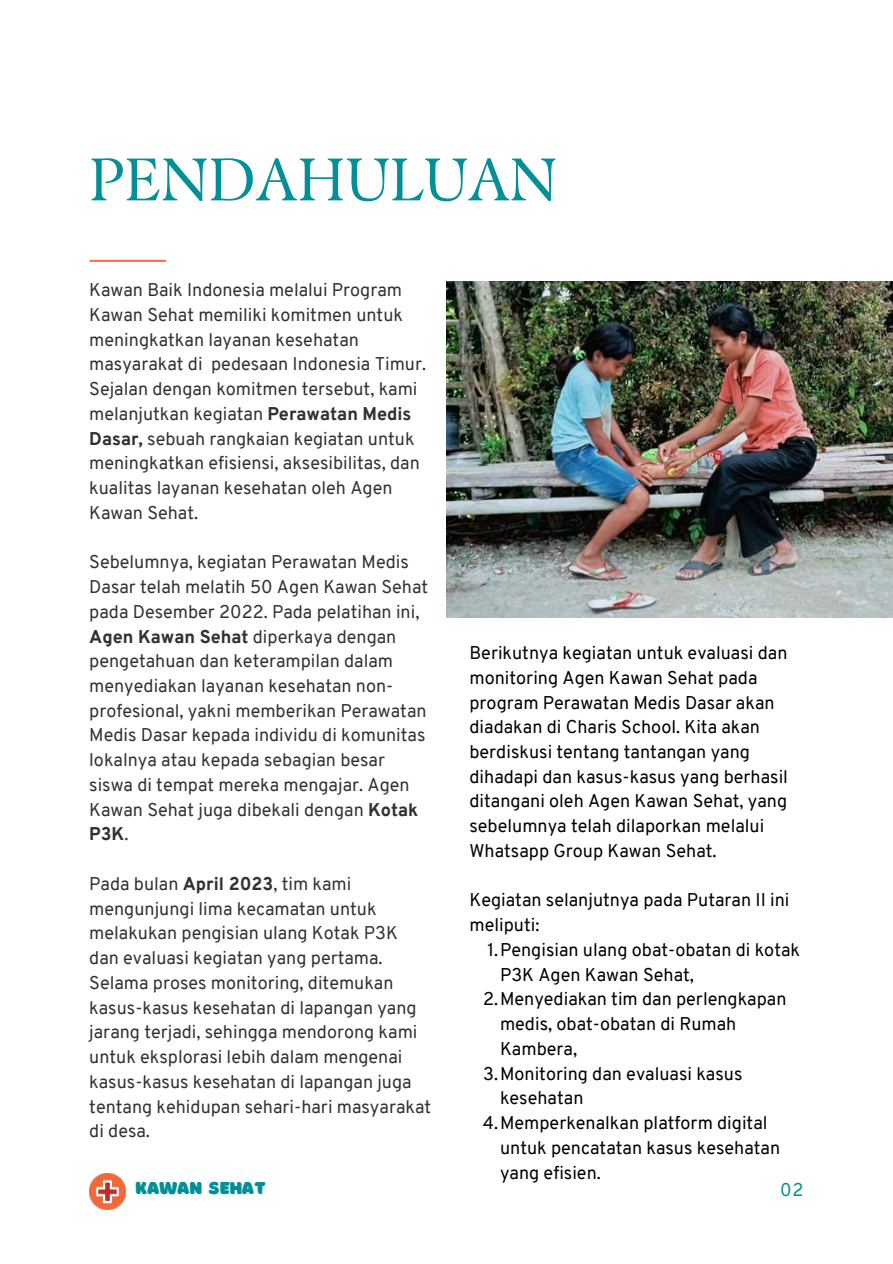
<style>
.page{position:relative;width:893px;height:1264px;background:#fff}
.page>*{position:absolute;margin:0;border:0;box-sizing:border-box;transform-origin:0 0}
.t1{font:60px "TY Serif D";letter-spacing:.01em;color:#038f97}
.t2{font:18px/24.8px "Overpass";color:#343030}
.t3{font:18px/24.8px "Overpass";color:#000}
.t4{font:18px "Borsok";color:#038f97}
.t5{font:18px "Overpass";color:#038f97}
.s1{font-weight:800}
</style>
<div class="page">
<img style="left:446px;top:281px;width:446px;height:336px">
<img style="left:89px;top:1173px;width:36px;height:35px">
<hr style="left:90px;top:260px;width:75px;height:2px;background:#ff744a">
<h1 class="t1" style="left:89px;top:143px;width:469px">PENDAHULUAN</h1>
<p class="t2" style="left:89px;top:279px;width:338px">Kawan Baik Indonesia melalui Program Kawan Sehat memiliki komitmen untuk meningkatkan layanan kesehatan masyarakat di pedesaan Indonesia Timur.<br>Sejalan dengan komitmen tersebut, kami melanjutkan kegiatan <span class="s1">Perawatan Medis Dasar,</span> sebuah rangkaian kegiatan untuk meningkatkan efisiensi, aksesibilitas, dan kualitas layanan kesehatan oleh Agen Kawan Sehat.</p>
<p class="t2" style="left:89px;top:551px;width:340px">Sebelumnya, kegiatan Perawatan Medis Dasar telah melatih 50 Agen Kawan Sehat pada Desember 2022. Pada pelatihan ini, <span class="s1">Agen Kawan Sehat</span> diperkaya dengan pengetahuan dan keterampilan dalam menyediakan layanan kesehatan non&shy;profesional, yakni memberikan Perawatan Medis Dasar kepada individu di komunitas lokalnya atau kepada sebagian besar siswa di tempat mereka mengajar. Agen Kawan Sehat juga dibekali dengan <span class="s1">Kotak P3K</span>.</p>
<p class="t2" style="left:89px;top:873px;width:343px">Pada bulan <span class="s1">April 2023</span>, tim kami mengunjungi lima kecamatan untuk melakukan pengisian ulang Kotak P3K dan evaluasi kegiatan yang pertama.<br>Selama proses monitoring, ditemukan kasus-kasus kesehatan di lapangan yang jarang terjadi, sehingga mendorong kami untuk eksplorasi lebih dalam mengenai kasus-kasus kesehatan di lapangan juga tentang kehidupan sehari-hari masyarakat di desa.</p>
<p class="t3" style="left:469px;top:642px;width:320px">Berikutnya kegiatan untuk evaluasi dan monitoring Agen Kawan Sehat pada program Perawatan Medis Dasar akan diadakan di Charis School. Kita akan berdiskusi tentang tantangan yang dihadapi dan kasus-kasus yang berhasil ditangani oleh Agen Kawan Sehat, yang sebelumnya telah dilaporkan melalui Whatsapp Group Kawan Sehat.</p>
<p class="t3" style="left:469px;top:889px;width:321px">Kegiatan selanjutnya pada Putaran II ini meliputi:</p>
<p class="t3" style="left:487px;top:939px;width:314px">1.Pengisian ulang obat-obatan di kotak</p>
<p class="t3" style="left:500px;top:963px;width:195px">P3K Agen Kawan Sehat,</p>
<p class="t3" style="left:483px;top:988px;width:305px">2.Menyediakan tim dan perlengkapan</p>
<p class="t3" style="left:500px;top:1013px;width:238px">medis, obat-obatan di Rumah</p>
<p class="t3" style="left:500px;top:1037px;width:78px">Kambera,</p>
<p class="t3" style="left:483px;top:1062px;width:260px">3.Monitoring dan evaluasi kasus</p>
<p class="t3" style="left:500px;top:1087px;width:85px">kesehatan</p>
<p class="t3" style="left:483px;top:1112px;width:286px">4.Memperkenalkan platform digital</p>
<p class="t3" style="left:500px;top:1136px;width:282px">untuk pencatatan kasus kesehatan</p>
<p class="t3" style="left:500px;top:1161px;width:102px">yang efisien.</p>
<p class="t4" style="left:136px;top:1176px;width:132px">KAWAN SEHAT</p>
<p class="t5" style="left:780px;top:1182px;width:25px">02</p>
</div>
